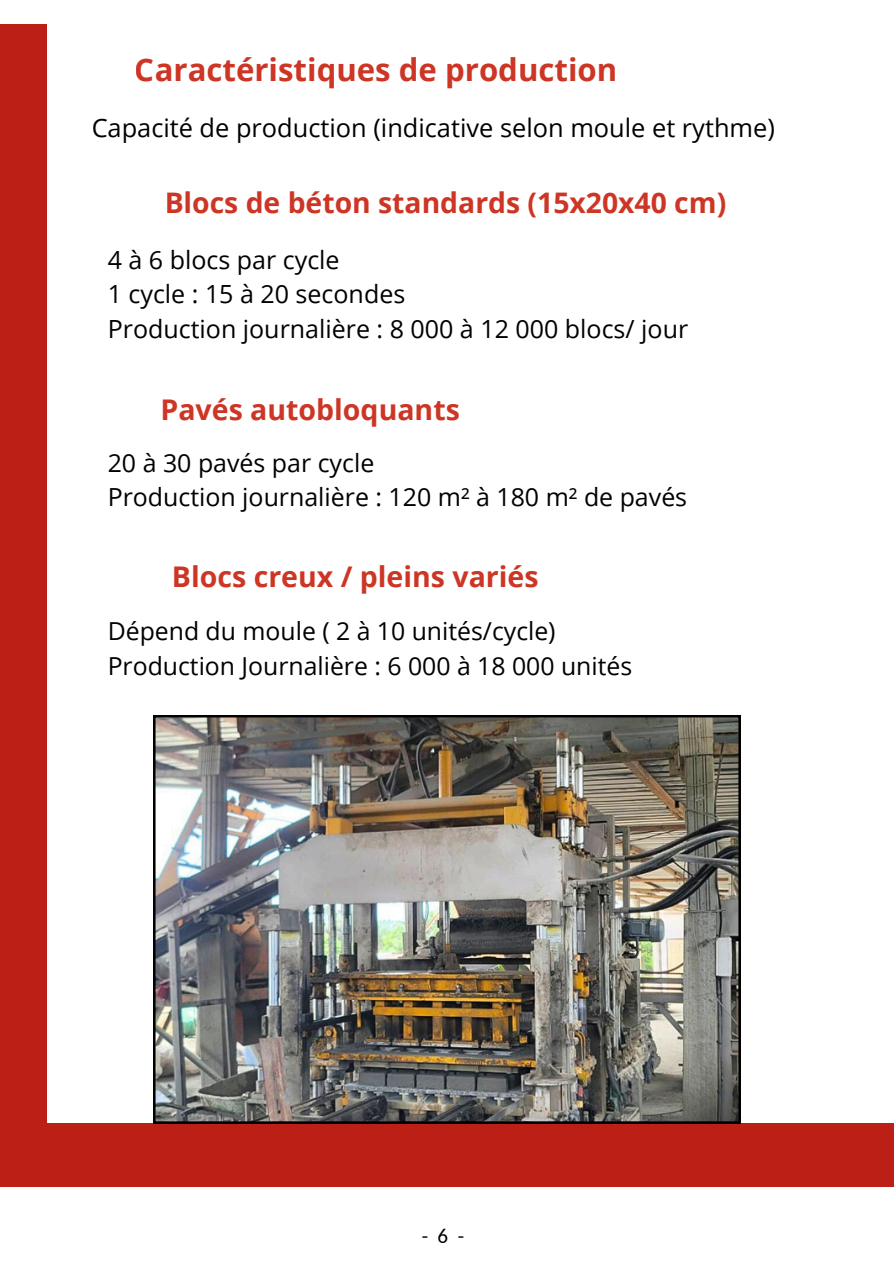
<style>
.page{position:relative;width:894px;height:1264px;background:#fff}
.page>*{position:absolute;margin:0;border:0;box-sizing:border-box;transform-origin:0 0}
.t1{font:700 31.2px "Open Sans";color:#cd3525}
.t2{font:700 28.5px "Open Sans";color:#cd3525}
.t3{font:700 28.35px "Open Sans";color:#cd3525}
.t4{font:25.35px "Open Sans";color:#000}
.t5{font:25.05px/34.5px "Open Sans";color:#000}
.t6{font:24.9px/34.5px "Open Sans";color:#000}
.t7{font:24.75px/34.5px "Open Sans";color:#000}
.t8{font:21px "Carlito";color:#000}
</style>
<div class="page">
<div style="left:0;top:25px;width:47px;height:1161px;background:#bc1f15"></div>
<div style="left:0;top:1123px;width:893px;height:63px;background:#bc1f15"></div>
<img style="left:153px;top:715px;width:587px;height:408px">
<p class="t1" style="left:135px;top:48px;width:484px">Caractéristiques de production</p>
<p class="t4" style="left:91px;top:110px;width:684px">Capacité de production (indicative selon moule et rythme)</p>
<p class="t3" style="left:164px;top:183px;width:563px">Blocs de béton standards (15x20x40 cm)</p>
<p class="t5" style="left:108px;top:242px;width:582px">4 à 6 blocs par cycle<br>1 cycle : 15 à 20 secondes<br>Production journalière : 8 000 à 12 000 blocs/ jour</p>
<p class="t2" style="left:160px;top:390px;width:301px">Pavés autobloquants</p>
<p class="t6" style="left:108px;top:445px;width:580px">20 à 30 pavés par cycle<br>Production journalière : 120 m² à 180 m² de pavés</p>
<p class="t2" style="left:172px;top:556px;width:368px">Blocs creux / pleins variés</p>
<p class="t7" style="left:108px;top:613px;width:526px">Dépend du moule ( 2 à 10 unités/cycle)<br>Production Journalière : 6 000 à 18 000 unités</p>
<p class="t8" style="left:421px;top:1227px;width:44px">-6-</p>
</div>
